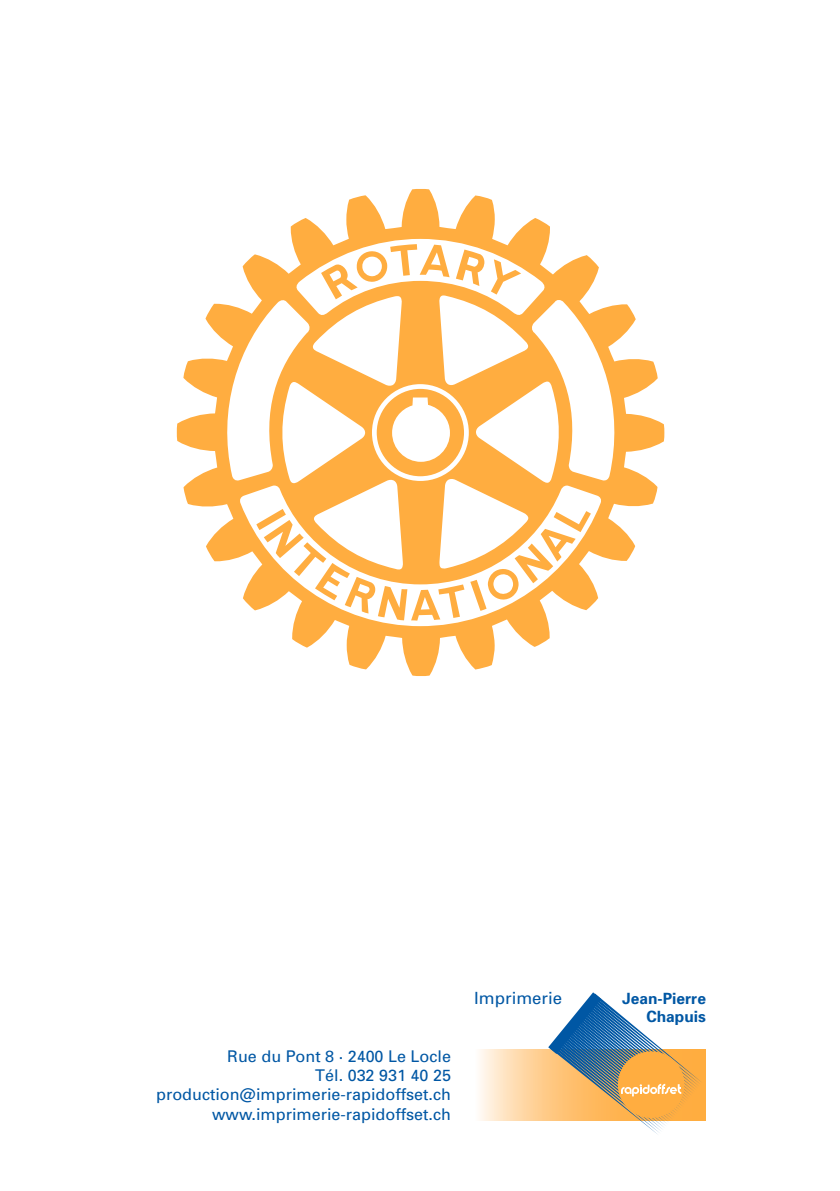
<style>
.page{position:relative;width:840px;height:1191px;background:#fff}
.page>*{position:absolute;margin:0;border:0;box-sizing:border-box;transform-origin:0 0}
.t1{font:16.8px "Univers";color:#0057a4}
.t2{font:16.2px "Univers";color:#0057a4}
.t3{font:700 15.6px/18.2px "Univers";color:#0057a4;text-align:right}
</style>
<div class="page">
<svg style="left:480px;top:1049px;width:224px;height:71px;background:#feddb3"></svg>
<svg style="left:548px;top:992px;width:154px;height:142px"></svg>
<svg style="left:177px;top:189px;width:487px;height:487px"></svg>
<p class="t2" style="left:227px;top:1045px;width:225px">Rue du Pont 8 · 2400 Le Locle</p>
<p class="t2" style="left:315px;top:1065px;width:137px">Tél. 032 931 40 25</p>
<p class="t2" style="left:156px;top:1084px;width:296px">production@imprimerie-rapidoffset.ch</p>
<p class="t2" style="left:212px;top:1104px;width:240px">www.imprimerie-rapidoffset.ch</p>
<p class="t1" style="left:474px;top:988px;width:89px">Imprimerie</p>
<p class="t3" style="left:622px;top:988px;width:85px">Jean-Pierre<br>Chapuis</p>
</div>
